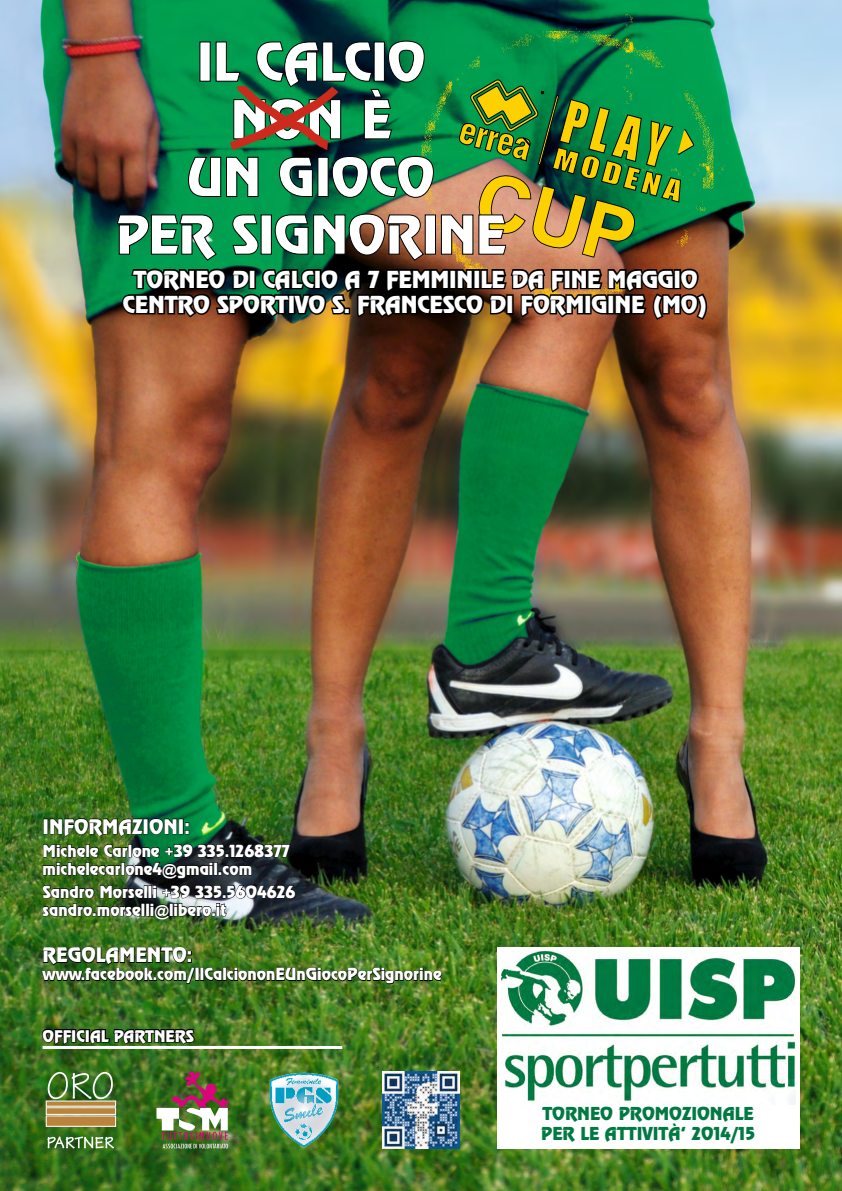
<style>
.page{position:relative;width:842px;height:1191px;background:#fff}
.page>*{position:absolute;margin:0;border:0;box-sizing:border-box;transform-origin:0 0}
.t1{font:21px "Revue";letter-spacing:-.01em;color:#fff}
.t2{font:18px "Revue";color:#fff}
.t3{font:16px "Revue";color:#007943}
.t4{font:15px "Revue";color:#fff}
.t5{font:14.4px "Revue";color:#fff}
.s1{font-family:"Arial";font-weight:700}
</style>
<div class="page">
<img style="left:0;top:0;width:842px;height:1191px">
<hr style="left:43px;top:1046px;width:299px;height:3px;background:#fff">
<svg style="left:41px;top:1027px;width:155px;height:19px;background:#1d3a10"></svg>
<img style="left:156px;top:1071px;width:74px;height:77px">
<img style="left:267px;top:1071px;width:74px;height:77px">
<svg style="left:48px;top:1071px;width:65px;height:28px;background:#5b884b"></svg>
<svg style="left:47px;top:1136px;width:67px;height:12px"></svg>
<svg style="left:46px;top:1100px;width:70px;height:6px"></svg>
<div style="left:46px;top:1107px;width:70px;height:7px;background:#bb843e"></div>
<div style="left:46px;top:1107px;width:70px;height:7px;border:1px solid #fff"></div>
<div style="left:46px;top:1115px;width:70px;height:11px;background:#bb843e"></div>
<img style="left:383px;top:1071px;width:76px;height:77px">
<div style="left:43px;top:818px;width:5px;height:16px;border:1px solid #000"></div>
<svg style="left:49px;top:817px;width:129px;height:20px;background:#1c501b"></svg>
<div style="left:179px;top:818px;width:5px;height:16px;border:1px solid #000"></div>
<svg style="left:184px;top:822px;width:6px;height:12px"></svg>
<img style="left:41px;top:843px;width:255px;height:77px">
<img style="left:41px;top:946px;width:155px;height:42px">
<div style="left:195px;top:967px;width:4px;height:14px;border:1px solid #000"></div>
<div style="left:200px;top:967px;width:4px;height:14px;border:1px solid #000"></div>
<img style="left:204px;top:967px;width:238px;height:17px">
<div style="left:497px;top:946px;width:302px;height:202px;background:#fff"></div>
<img style="left:501px;top:951px;width:294px;height:153px">
<img style="left:409px;top:15px;width:316px;height:308px">
<img style="left:117px;top:40px;width:592px;height:295px">
<p class="t1" style="left:134px;top:265px;width:566px">TORNEO DI CALCIO A 7 FEMMINILE DA FINE MAGGIO</p>
<p class="t1" style="left:123px;top:290px;width:587px">CENTRO SPORTIVO S. FRANCESCO DI FORMIGINE (MO)</p>
<p class="t2" style="left:43px;top:814px;width:149px">INFORMAZIONI:</p>
<p class="t4" style="left:43px;top:840px;width:249px">Michele Carlone <span class="s1">+</span>39 335.1268377</p>
<p class="t4" style="left:43px;top:858px;width:211px">michelecarlone4<span class="s1">@</span>gmail.com</p>
<p class="t4" style="left:43px;top:881px;width:254px">Sandro Morselli <span class="s1">+</span>39 335.5604626</p>
<p class="t4" style="left:43px;top:899px;width:185px">sandro.morselli<span class="s1">@</span>libero.it</p>
<p class="t2" style="left:43px;top:943px;width:151px">REGOLAMENTO:</p>
<p class="t4" style="left:43px;top:964px;width:401px">www.facebook.com/IlCalciononEUnGiocoPerSignorine</p>
<p class="t5" style="left:43px;top:1026px;width:153px">OFFICIAL PARTNERS</p>
<p class="t3" style="left:542px;top:1103px;width:213px">TORNEO PROMOZIONALE</p>
<p class="t3" style="left:541px;top:1122px;width:215px">PER LE ATTIVITÀ’ 2014/15</p>
</div>
